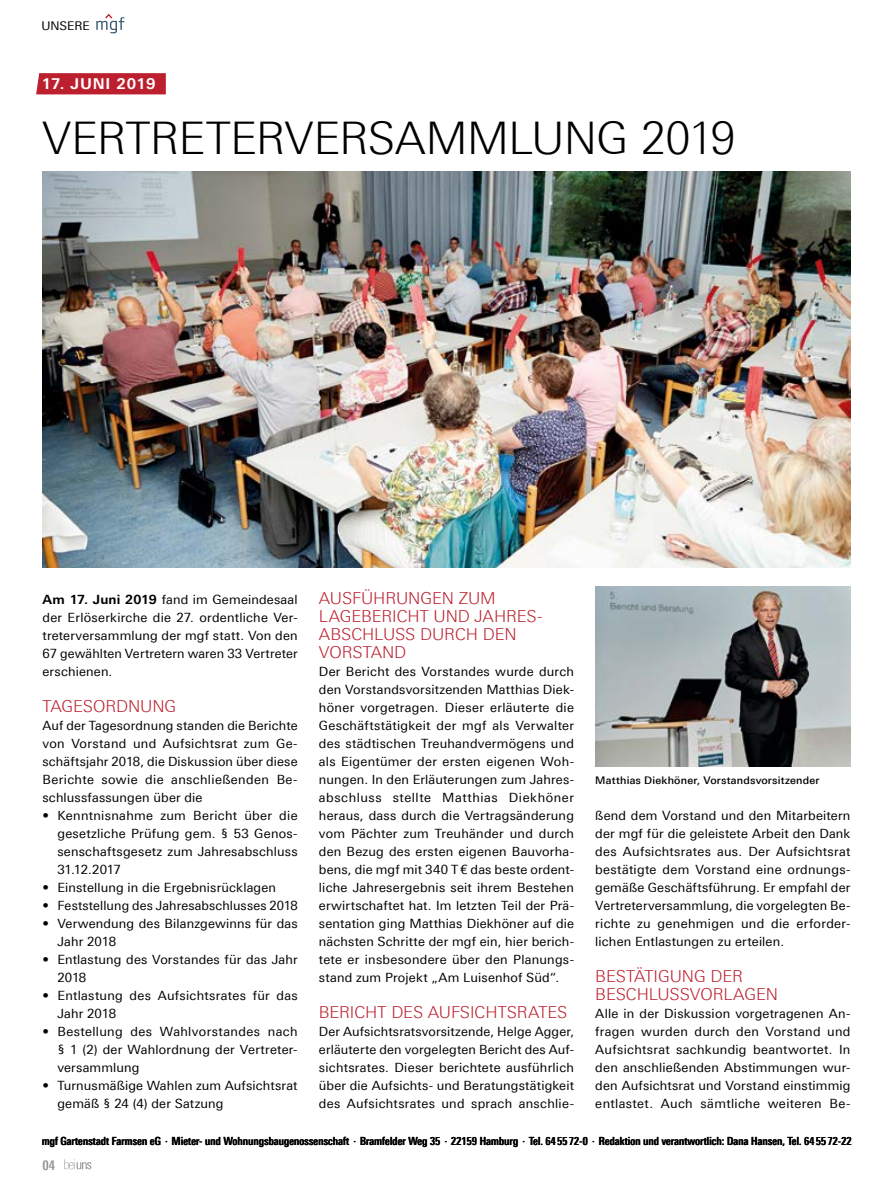
<style>
.page{position:relative;width:893px;height:1191px;background:#fff}
.page>*{position:absolute;margin:0;border:0;box-sizing:border-box;transform-origin:0 0}
.t1{font:300 45px "Linotype Univers 330";letter-spacing:-.025em;color:#000}
.t2{font:300 16.5px/18px "Linotype Univers 330";letter-spacing:-.01em;color:#bc1f2d}
.t3{font:700 15px "Linotype Univers 630";letter-spacing:.045em;color:#fff}
.t4{font:700 13.5px "Linotype Univers 620 Cn";color:#909692}
.t5{font:12.75px/18px "Linotype Univers 430";letter-spacing:.015em;color:#000;text-align:justify}
.t6{font:12px "Linotype Univers 430";color:#000}
.t7{font:700 11.25px "Linotype Univers 620 Cn";letter-spacing:-.01em;color:#000}
.t8{font:500 10.5px "Linotype Univers 530";letter-spacing:.02em;color:#000}
.s1{font-family:"Linotype Univers 630";font-weight:700}
</style>
<div class="page">
<svg style="left:96px;top:14px;width:28px;height:19px"></svg>
<svg style="left:64px;top:1159px;width:27px;height:10px"></svg>
<div style="left:36px;top:73px;width:130px;height:21px;background:#bc1f2d"></div>
<img style="left:43px;top:172px;width:807px;height:396px">
<img style="left:595px;top:586px;width:255px;height:180px">
<p class="t6" style="left:41px;top:19px;width:50px">UNSERE</p>
<p class="t3" style="left:42px;top:75px;width:115px">17. JUNI 2019</p>
<h1 class="t1" style="left:42px;top:111px;width:695px">VERTRETERVERSAMMLUNG 2019</h1>
<p class="t5" style="left:43px;top:590px;width:257px"><span class="s1">Am 17. Juni 2019</span> fand im Gemeindesaal der Erlöserkirche die 27. ordentliche Ver&shy;treterversammlung der mgf statt. Von den 67 gewählten Vertretern waren 33 Vertreter erschienen.</p>
<p class="t2" style="left:43px;top:697px;width:135px">TAGESORDNUNG</p>
<p class="t5" style="left:43px;top:716px;width:257px">Auf der Tagesordnung standen die Berichte von Vorstand und Aufsichtsrat zum Ge&shy;schäftsjahr 2018, die Diskussion über diese Berichte sowie die anschließenden Be&shy;schlussfassungen über die</p>
<p class="t5" style="left:57px;top:806px;width:242px;text-indent:-15px">• Kenntnisnahme zum Bericht über die gesetzliche Prüfung gem. § 53 Genos&shy;senschaftsgesetz zum Jahresabschluss 31.12.2017</p>
<p class="t5" style="left:43px;top:878px;width:235px">• Einstellung in die Ergebnisrücklagen</p>
<p class="t5" style="left:43px;top:896px;width:257px">• Feststellung des Jahresabschlusses 2018</p>
<p class="t5" style="left:57px;top:914px;width:242px;text-indent:-15px">• Verwendung des Bilanzgewinns für das<br>Jahr 2018</p>
<p class="t5" style="left:57px;top:950px;width:242px;text-indent:-15px">• Entlastung des Vorstandes für das Jahr<br>2018</p>
<p class="t5" style="left:57px;top:986px;width:242px;text-indent:-15px">• Entlastung des Aufsichtsrates für das<br>Jahr 2018</p>
<p class="t5" style="left:57px;top:1022px;width:242px;text-indent:-15px">• Bestellung des Wahlvorstandes nach § 1 (2) der Wahlordnung der Vertreter&shy;versammlung</p>
<p class="t5" style="left:57px;top:1076px;width:242px;text-indent:-15px">• Turnusmäßige Wahlen zum Aufsichtsrat gemäß § 24 (4) der Satzung</p>
<p class="t2" style="left:319px;top:589px;width:225px">AUSFÜHRUNGEN ZUM<br>LAGEBERICHT UND JAHRES-<br>ABSCHLUSS DURCH DEN<br>VORSTAND</p>
<p class="t5" style="left:319px;top:662px;width:257px">Der Bericht des Vorstandes wurde durch den Vorstandsvorsitzenden Matthias Diek&shy;höner vorgetragen. Dieser erläuterte die Geschäftstätigkeit der mgf als Verwalter des städtischen Treuhandvermögens und als Eigentümer der ersten eigenen Woh&shy;nungen. In den Erläuterungen zum Jahres&shy;abschluss stellte Matthias Diekhöner heraus, dass durch die Vertragsänderung vom Pächter zum Treuhänder und durch den Bezug des ersten eigenen Bauvorha&shy;bens, die mgf mit 340 T€ das beste ordent&shy;liche Jahresergebnis seit ihrem Bestehen erwirtschaftet hat. Im letzten Teil der Prä&shy;sentation ging Matthias Diekhöner auf die nächsten Schritte der mgf ein, hier berich&shy;tete er insbesondere über den Planungs&shy;stand zum Projekt „Am Luisenhof Süd“.</p>
<p class="t2" style="left:319px;top:1003px;width:250px">BERICHT DES AUFSICHTSRATES</p>
<p class="t5" style="left:319px;top:1022px;width:257px">Der Aufsichtsratsvorsitzende, Helge Agger, erläuterte den vorgelegten Bericht des Auf&shy;sichtsrates. Dieser berichtete ausführlich über die Aufsichts- und Beratungstätigkeit des Aufsichtsrates und sprach anschlie-</p>
<p class="t8" style="left:595px;top:774px;width:226px">Matthias Diekhöner, Vorstandsvorsitzender</p>
<p class="t5" style="left:595px;top:806px;width:257px">ßend dem Vorstand und den Mitarbeitern der mgf für die geleistete Arbeit den Dank des Aufsichtsrates aus. Der Aufsichtsrat bestätigte dem Vorstand eine ordnungs&shy;gemäße Geschäftsführung. Er empfahl der Vertreterversammlung, die vorgelegten Be&shy;richte zu genehmigen und die erforder&shy;lichen Entlastungen zu erteilen.</p>
<p class="t2" style="left:595px;top:967px;width:184px">BESTÄTIGUNG DER<br>BESCHLUSSVORLAGEN</p>
<p class="t5" style="left:595px;top:1004px;width:257px">Alle in der Diskussion vorgetragenen An&shy;fragen wurden durch den Vorstand und Aufsichtsrat sachkundig beantwortet. In den anschließenden Abstimmungen wur&shy;den Aufsichtsrat und Vorstand einstimmig entlastet. Auch sämtliche weiteren Be-</p>
<p class="t7" style="left:42px;top:1134px;width:811px">mgf Gartenstadt Farmsen eG · Mieter- und Wohnungsbaugenossenschaft · Bramfelder Weg 35 · 22159 Hamburg · Tel. 645572-0 · Redaktion und verantwortlich: Dana Hansen, Tel. 645572-22</p>
<p class="t4" style="left:43px;top:1156px;width:14px">04</p>
</div>
